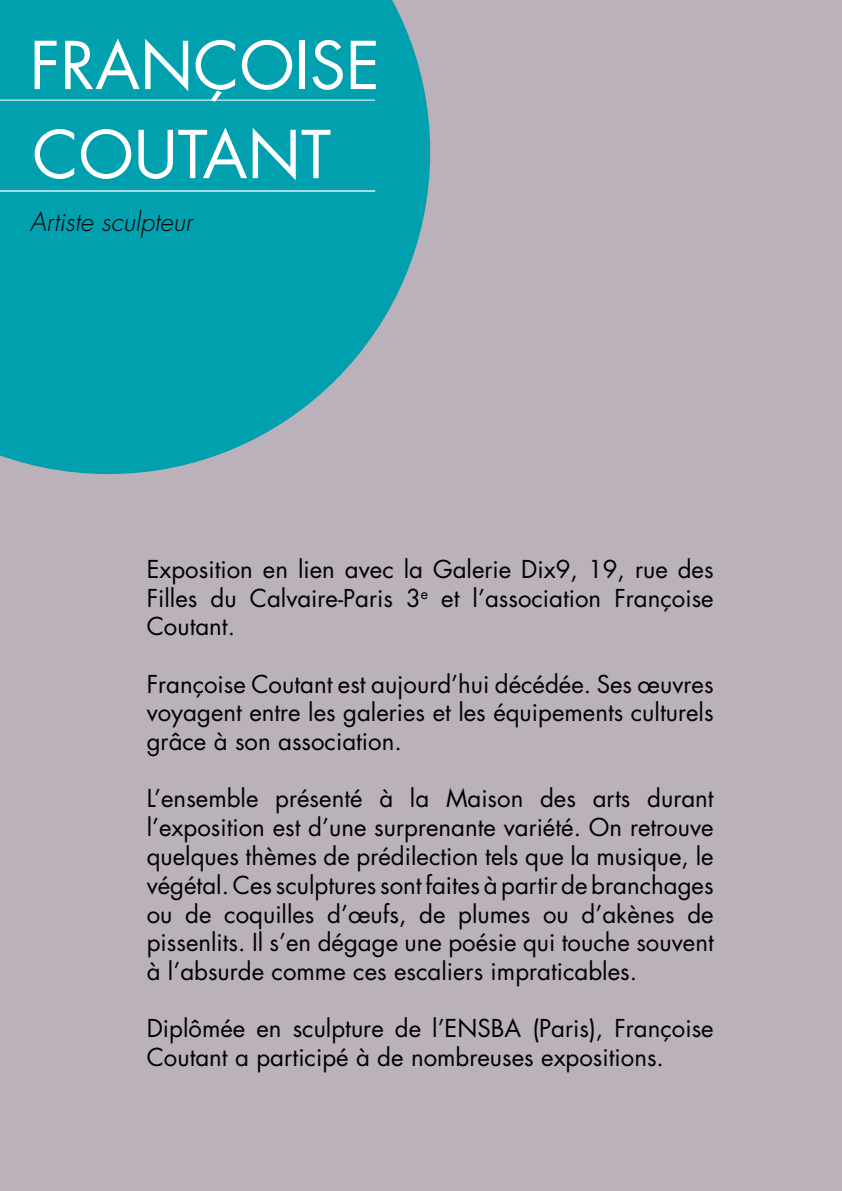
<style>
.page{position:relative;width:842px;height:1191px;background:#bab1ba}
.page>*{position:absolute;margin:0;border:0;box-sizing:border-box;transform-origin:0 0}
.t1{font:64.2px/89px "Futura";color:#fff}
.t2{font:italic 300 25.6px "Futura";color:#000}
.t3{font:24px/28.8px "Futura";color:#000;text-align:justify}
</style>
<div class="page">
<svg style="left:0;top:0;width:430px;height:474px;background:#16a2b0"></svg>
<hr style="left:0;top:190px;width:375px;height:2px;background:#fff">
<hr style="left:0;top:100px;width:375px;height:1px;background:#fff">
<h1 class="t1" style="left:30px;top:22px;width:352px">FRANÇOISE<br>COUTANT</h1>
<p class="t2" style="left:30px;top:206px;width:164px">Artiste sculpteur</p>
<p class="t3" style="left:147px;top:555px;width:568px">Exposition en lien avec la Galerie Dix9, 19, rue des Filles du Calvaire-Paris 3<sup>e</sup> et l’association Françoise Coutant.</p>
<p class="t3" style="left:147px;top:669px;width:568px">Françoise Coutant est aujourd’hui décédée. Ses œuvres voyagent entre les galeries et les équipements culturels grâce à son association.</p>
<p class="t3" style="left:147px;top:784px;width:568px">L’ensemble présenté à la Maison des arts durant l’exposition est d’une surprenante variété. On retrouve quelques thèmes de prédilection tels que la musique, le végétal. Ces sculptures sont faites à partir de branchages ou de coquilles d’œufs, de plumes ou d’akènes de pissenlits. Il s’en dégage une poésie qui touche souvent à l’absurde comme ces escaliers impraticables.</p>
<p class="t3" style="left:147px;top:1014px;width:568px">Diplômée en sculpture de l’ENSBA (Paris), Françoise<br>Coutant a participé à de nombreuses expositions.</p>
</div>
